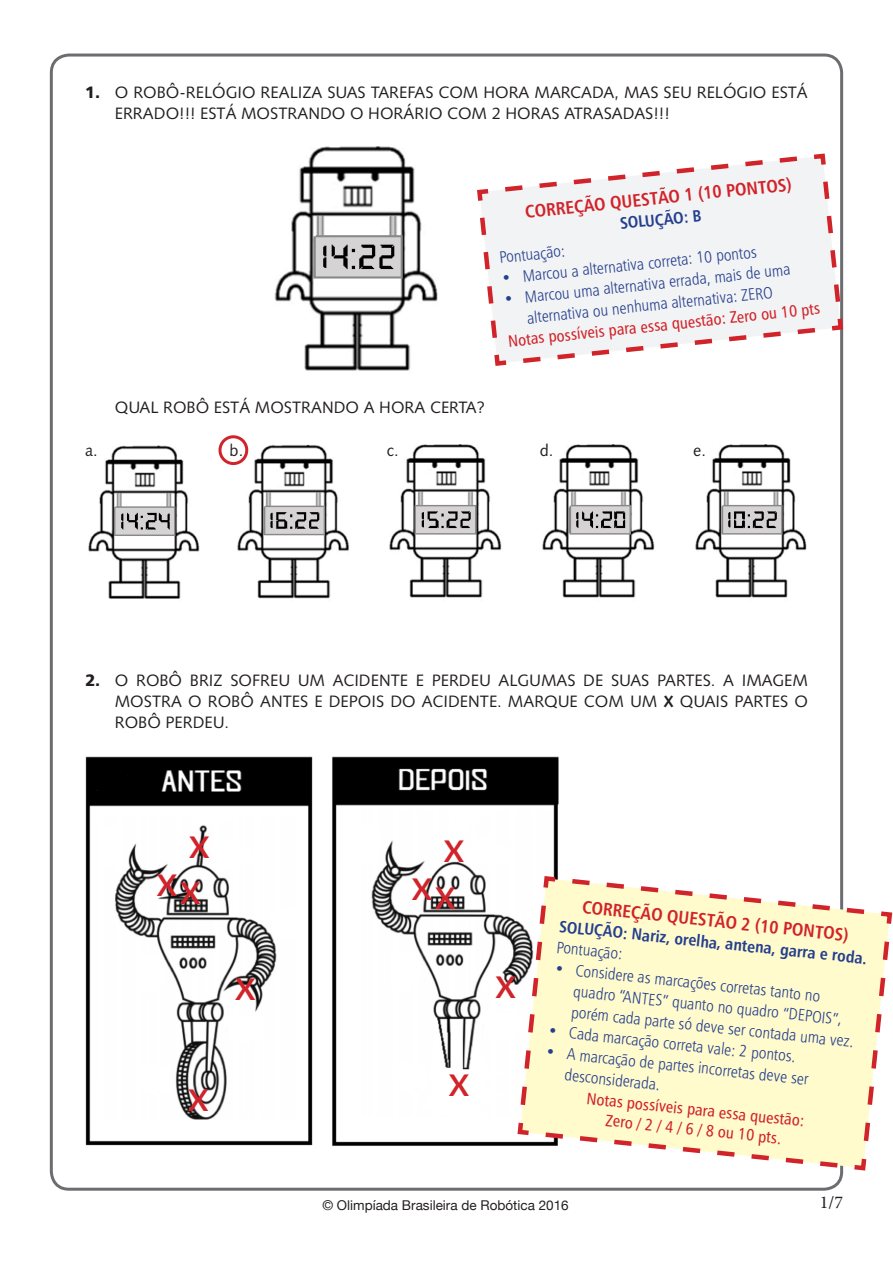
<style>
.page{position:relative;width:893px;height:1263px;background:#fff}
.page>*{position:absolute;margin:0;border:0;box-sizing:border-box;transform-origin:0 0}
.t1{font:700 30px "Lato";color:#d1232a}
.t2{font:18px "Humanist 777 BT Bold Condensed B";color:#d1232a}
.t3{font:18px "Minion Pro";color:#231f20}
.t4{font:16.5px/21px "Humanist 777 BT Light Condensed B";color:#253f8e}
.questões{font:16.5px/21px "Humanist 531 BT Roman A";color:#231f20}
.texto_com_recuo2{font:16.5px/21px "Humanist 531 BT Roman A";color:#231f20;text-align:justify}
.t5{font:16.5px "Humanist 777 BT Roman Condensed B";color:#d1232a}
.t6{font:16.5px "Humanist 777 BT Bold Condensed B";color:#253f8e}
.t7{font:13.5px "Helvetica Neue";color:#231f20}
.s1{font-family:"Humanist 777 BT Black B"}
.s2{font-family:"Humanist 531 BT Bold A"}
</style>
<div class="page">
<img style="left:237px;top:442px;width:112px;height:157px">
<div style="left:218px;top:435px;width:30px;height:30px;border:3px solid #d1232a;border-radius:50%"></div>
<img style="left:85px;top:756px;width:474px;height:390px">
<svg style="left:477px;top:151px;width:367px;height:217px"></svg>
<img style="left:274px;top:146px;width:164px;height:225px">
<img style="left:88px;top:445px;width:112px;height:154px">
<img style="left:389px;top:444px;width:113px;height:154px">
<img style="left:542px;top:444px;width:113px;height:154px">
<img style="left:695px;top:444px;width:112px;height:154px">
<svg style="left:515px;top:873px;width:378px;height:300px"></svg>
<p class="questões" style="left:115px;top:82px;width:695px;text-indent:-30px"><span class="s1">1.</span> O ROBÔ-RELÓGIO REALIZA SUAS TAREFAS COM HORA MARCADA, MAS SEU RELÓGIO ESTÁ<br>ERRADO!!! ESTÁ MOSTRANDO O HORÁRIO COM 2 HORAS ATRASADAS!!!</p>
<p class="t2" style="left:524px;top:201px;width:269px;rotate:-6deg">CORREÇÃO QUESTÃO 1 (10 PONTOS)</p>
<p class="t6" style="left:619px;top:213px;width:83px;rotate:-6deg">SOLUÇÃO: B</p>
<p class="t4" style="left:498px;top:247px;width:67px;rotate:-6deg">Pontuação:</p>
<p class="t4" style="left:501px;top:268px;width:258px;rotate:-6deg">• Marcou a alternativa correta: 10 pontos</p>
<p class="t4" style="left:503px;top:288px;width:289px;text-align:center;rotate:-6deg">• Marcou uma alternativa errada, mais de uma alternativa ou nenhuma alternativa: ZERO</p>
<p class="t5" style="left:507px;top:331px;width:315px;rotate:-6deg">Notas possíveis para essa questão: Zero ou 10 pts</p>
<p class="questões" style="left:115px;top:397px;width:372px">QUAL ROBÔ ESTÁ MOSTRANDO A HORA CERTA?</p>
<p class="texto_com_recuo2" style="left:85px;top:439px;width:14px">a.</p>
<p class="texto_com_recuo2" style="left:230px;top:439px;width:15px">b.</p>
<p class="texto_com_recuo2" style="left:387px;top:439px;width:13px">c.</p>
<p class="texto_com_recuo2" style="left:540px;top:439px;width:15px">d.</p>
<p class="texto_com_recuo2" style="left:693px;top:439px;width:14px">e.</p>
<p class="texto_com_recuo2" style="left:115px;top:670px;width:695px;text-indent:-30px"><span class="s1">2.</span> O ROBÔ BRIZ SOFREU UM ACIDENTE E PERDEU ALGUMAS DE SUAS PARTES. A IMAGEM MOSTRA O ROBÔ ANTES E DEPOIS DO ACIDENTE. MARQUE COM UM <span class="s2">X</span> QUAIS PARTES O ROBÔ PERDEU.</p>
<p class="t1" style="left:189px;top:829px;width:22px">X</p>
<p class="t1" style="left:157px;top:868px;width:22px">X</p>
<p class="t1" style="left:180px;top:876px;width:22px">X</p>
<p class="t1" style="left:235px;top:972px;width:22px">X</p>
<p class="t1" style="left:188px;top:1082px;width:22px">X</p>
<p class="t1" style="left:444px;top:834px;width:22px">X</p>
<p class="t1" style="left:412px;top:872px;width:22px">X</p>
<p class="t1" style="left:435px;top:880px;width:22px">X</p>
<p class="t1" style="left:496px;top:970px;width:22px">X</p>
<p class="t1" style="left:449px;top:1068px;width:22px">X</p>
<p class="t2" style="left:583px;top:895px;width:269px;rotate:6deg">CORREÇÃO QUESTÃO 2 (10 PONTOS)</p>
<p class="t6" style="left:560px;top:916px;width:311px;rotate:6deg">SOLUÇÃO: Nariz, orelha, antena, garra e roda.</p>
<p class="t4" style="left:558px;top:936px;width:67px;rotate:6deg">Pontuação:</p>
<p class="t4" style="left:577px;top:959px;width:285px;text-indent:-21px;rotate:6deg">• Considere as marcações corretas tanto no quadro “ANTES” quanto no quadro “DEPOIS”, porém cada parte só deve ser contada uma vez.</p>
<p class="t4" style="left:549px;top:1020px;width:251px;rotate:6deg">• Cada marcação correta vale: 2 pontos.</p>
<p class="t4" style="left:568px;top:1043px;width:244px;text-indent:-21px;rotate:6deg">• A marcação de partes incorretas deve ser desconsiderada.</p>
<p class="t5" style="left:588px;top:1088px;width:220px;rotate:6deg">Notas possíveis para essa questão:</p>
<p class="t5" style="left:607px;top:1110px;width:178px;rotate:6deg">Zero / 2 / 4 / 6 / 8 ou 10 pts.</p>
<p class="t7" style="left:322px;top:1197px;width:248px">© Olimpíada Brasileira de Robótica 2016</p>
<p class="t3" style="left:820px;top:1190px;width:25px">1/7</p>
</div>
